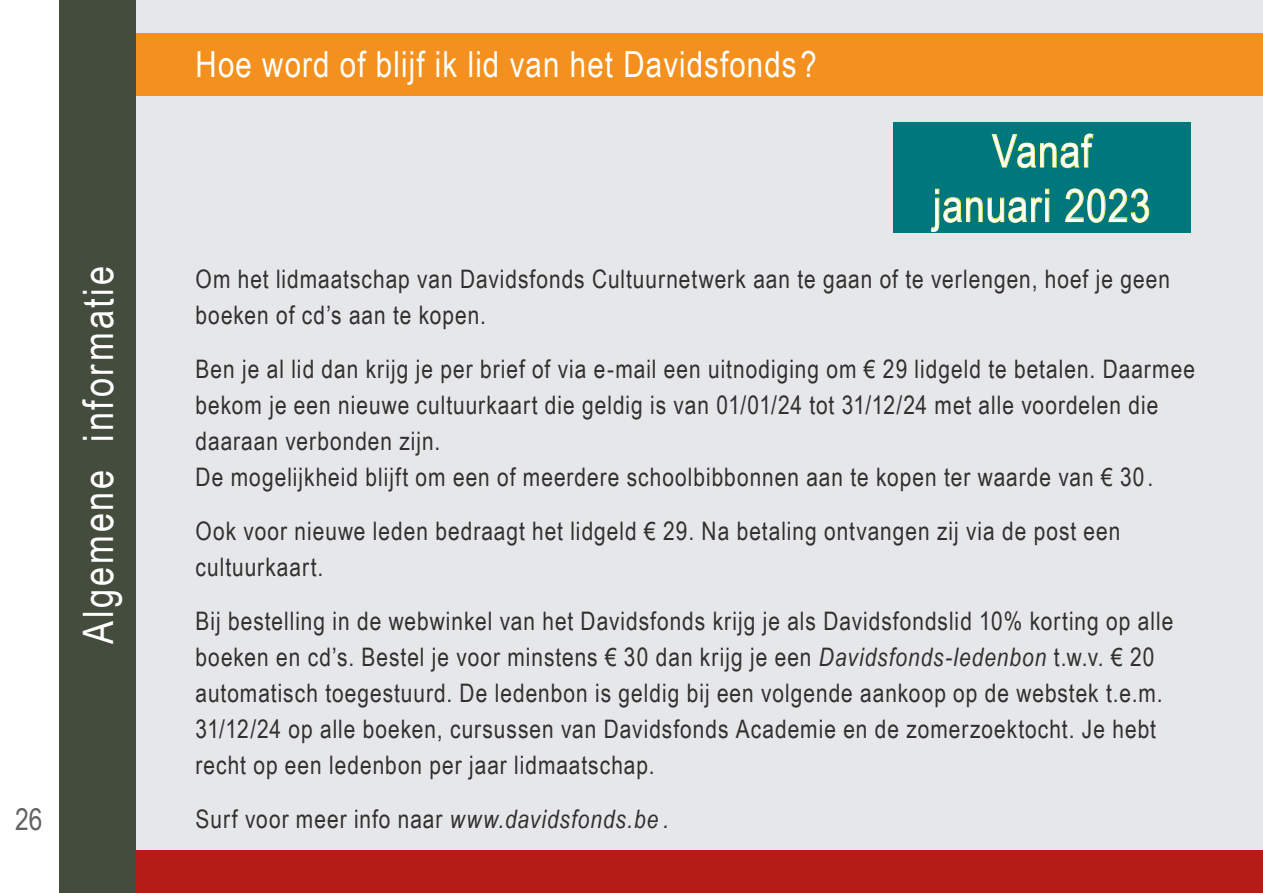
<style>
.page{position:relative;width:1263px;height:893px;background:#fff}
.page>*{position:absolute;margin:0;border:0;box-sizing:border-box;transform-origin:0 0}
.t1{font:45.3px/54.3px "Arial Narrow";letter-spacing:.02em;color:#fff;text-align:center}
.t2{font:42px "Arial Narrow";letter-spacing:.065em;color:#fff}
.t3{font:36px "Arial Narrow";letter-spacing:.03em;color:#fff}
.t4{font:30px "Arial Narrow";color:#636366}
.t5{font:25.5px/36px "Arial Narrow";letter-spacing:.04em;color:#312f30}
.s1{font-style:italic}
</style>
<div class="page">
<div style="left:136px;top:0;width:1127px;height:893px;background:#e6e7e9"></div>
<div style="left:136px;top:850px;width:1127px;height:43px;background:#b41d15"></div>
<div style="left:893px;top:123px;width:298px;height:110px;background:#00777d"></div>
<svg style="left:991px;top:133px;width:103px;height:36px"></svg>
<svg style="left:931px;top:188px;width:118px;height:44px"></svg>
<div style="left:1045px;top:198px;width:4px;height:24px;border:1px solid #eae71d"></div>
<svg style="left:1065px;top:188px;width:85px;height:35px"></svg>
<div style="left:136px;top:33px;width:1127px;height:62px;background:#f4901d"></div>
<div style="left:60px;top:0;width:76px;height:893px;background:#434c3d"></div>
<h2 class="t2" style="left:67px;top:644px;width:380px;rotate:-90deg">Algemene informatie</h2>
<p class="t4" style="left:15px;top:797px;width:29px">26</p>
<h3 class="t3" style="left:196px;top:38px;width:623px">Hoe word of blijf ik lid van het Davidsfonds?</h3>
<h1 class="t1" style="left:933px;top:122px;width:219px">Vanaf januari 2023</h1>
<p class="t5" style="left:196px;top:260px;width:976px">Om het lidmaatschap van Davidsfonds Cultuurnetwerk aan te gaan of te verlengen, hoef je geen boeken of cd’s aan te kopen.</p>
<p class="t5" style="left:196px;top:350px;width:1001px">Ben je al lid dan krijg je per brief of via e-mail een uitnodiging om € 29 lidgeld te betalen. Daarmee bekom je een nieuwe cultuurkaart die geldig is van 01/01/24 tot 31/12/24 met alle voordelen die daaraan verbonden zijn.<br>De mogelijkheid blijft om een of meerdere schoolbibbonnen aan te kopen ter waarde van € 30.</p>
<p class="t5" style="left:196px;top:512px;width:926px">Ook voor nieuwe leden bedraagt het lidgeld € 29. Na betaling ontvangen zij via de post een cultuurkaart.</p>
<p class="t5" style="left:196px;top:602px;width:979px">Bij bestelling in de webwinkel van het Davidsfonds krijg je als Davidsfondslid 10% korting op alle boeken en cd’s. Bestel je voor minstens € 30 dan krijg je een <span class="s1">Davidsfonds-ledenbon</span> t.w.v. € 20 automatisch toegestuurd. De ledenbon is geldig bij een volgende aankoop op de webstek t.e.m.<br>31/12/24 op alle boeken, cursussen van Davidsfonds Academie en de zomerzoektocht. Je hebt recht op een ledenbon per jaar lidmaatschap.</p>
<p class="t5" style="left:196px;top:800px;width:475px">Surf voor meer info naar <span class="s1">www.davidsfonds.be .</span></p>
</div>
